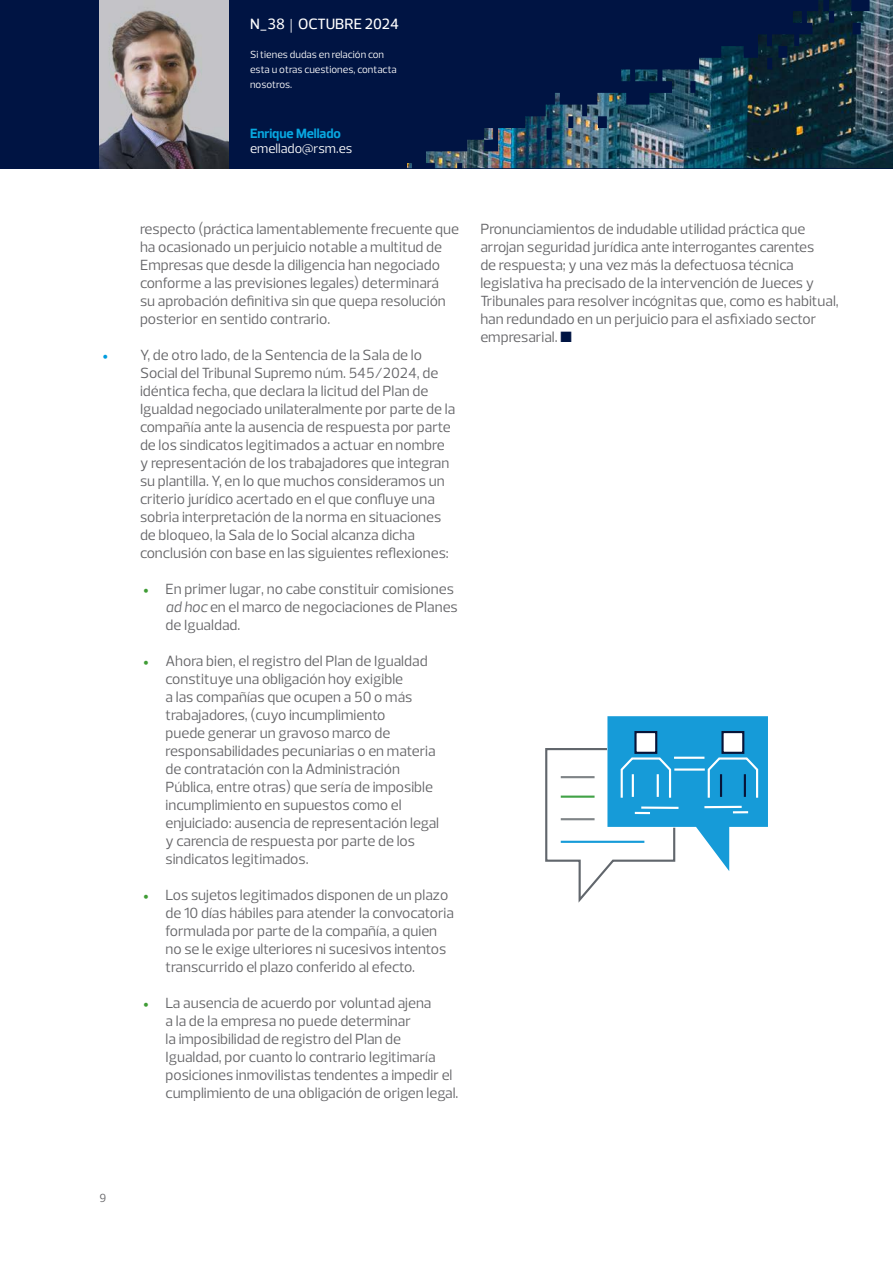
<style>
.page{position:relative;width:893px;height:1263px;background:#fff}
.page>*{position:absolute;margin:0;border:0;box-sizing:border-box;transform-origin:0 0}
.Power_of_being_understood{font:15px/18px "Prelo";color:#656568}
.Division_Tagline{font:500 15px "Prelo";color:#fff}
.Power_of_being_understood-2{font:13.5px "Prelo";color:#fff}
.Power_of_being_understood-3{font:700 13.5px "Prelo";letter-spacing:-.005em;color:#08a7e0}
.t1{font:12px "Prelo";color:#656568}
.Power_of_being_understood-4{font:10.5px/15px "Prelo";color:#fff}
.s1{font-family:"Baskerville";font-weight:400}
.s2{font-family:"Minion Pro";color:#009cde}
.s3{font-family:"Minion Pro";color:#3f9c35}
.s4{font-style:italic}
.s5{color:#001443}
</style>
<div class="page">
<div style="left:0;top:0;width:893px;height:168px;background:#001443"></div>
<img style="left:99px;top:0;width:130px;height:168px">
<svg style="left:545px;top:716px;width:223px;height:187px"></svg>
<hr style="left:632px;top:774px;width:2px;height:23px;background:#fff">
<hr style="left:657px;top:774px;width:2px;height:23px;background:#fff">
<hr style="left:720px;top:774px;width:2px;height:23px;background:#071438">
<hr style="left:744px;top:774px;width:2px;height:23px;background:#071438">
<img style="left:407px;top:0;width:486px;height:168px">
<p class="Division_Tagline" style="left:250px;top:15px;width:150px">N_38 <span class="s1">|</span> OCTUBRE 2024</p>
<p class="Power_of_being_understood-4" style="left:250px;top:47px;width:148px">Si tienes dudas en relación con esta u otras cuestiones, contacta nosotros.</p>
<p class="Power_of_being_understood-3" style="left:250px;top:126px;width:92px">Enrique Mellado</p>
<p class="Power_of_being_understood-2" style="left:250px;top:140px;width:104px">emellado@rsm.es</p>
<p class="Power_of_being_understood" style="left:140px;top:220px;width:320px">respecto (práctica lamentablemente frecuente que ha ocasionado un perjuicio notable a multitud de Empresas que desde la diligencia han negociado conforme a las previsiones legales) determinará<br>su aprobación definitiva sin que quepa resolución posterior en sentido contrario.</p>
<p class="Power_of_being_understood" style="left:140px;top:346px;width:317px;text-indent:-38px"><span class="s2">•</span> Y, de otro lado, de la Sentencia de la Sala de lo Social del Tribunal Supremo núm. 545/2024, de idéntica fecha, que declara la licitud del Plan de Igualdad negociado unilateralmente por parte de la compañía ante la ausencia de respuesta por parte de los sindicatos legitimados a actuar en nombre y representación de los trabajadores que integran su plantilla. Y, en lo que muchos consideramos un criterio jurídico acertado en el que confluye una sobria interpretación de la norma en situaciones de bloqueo, la Sala de lo Social alcanza dicha conclusión con base en las siguientes reflexiones:</p>
<p class="Power_of_being_understood" style="left:165px;top:580px;width:294px;text-indent:-22px"><span class="s3">•</span> En primer lugar, no cabe constituir comisiones <span class="s4">ad hoc</span> en el marco de negociaciones de Planes de Igualdad.</p>
<p class="Power_of_being_understood" style="left:165px;top:652px;width:275px;text-indent:-22px"><span class="s3">•</span> Ahora bien, el registro del Plan de Igualdad constituye una obligación hoy exigible<br>a las compañías que ocupen a 50 o más trabajadores, (cuyo incumplimiento<br>puede generar un gravoso marco de responsabilidades pecuniarias o en materia de contratación con la Administración Pública, entre otras) que sería de imposible incumplimiento en supuestos como el enjuiciado: ausencia de representación legal y carencia de respuesta por parte de los sindicatos legitimados.</p>
<p class="Power_of_being_understood" style="left:165px;top:886px;width:290px;text-indent:-22px"><span class="s3">•</span> Los sujetos legitimados disponen de un plazo de 10 días hábiles para atender la convocatoria formulada por parte de la compañía, a quien no se le exige ulteriores ni sucesivos intentos transcurrido el plazo conferido al efecto.</p>
<p class="Power_of_being_understood" style="left:165px;top:994px;width:294px;text-indent:-22px"><span class="s3">•</span> La ausencia de acuerdo por voluntad ajena<br>a la de la empresa no puede determinar<br>la imposibilidad de registro del Plan de Igualdad, por cuanto lo contrario legitimaría posiciones inmovilistas tendentes a impedir el cumplimiento de una obligación de origen legal.</p>
<p class="Power_of_being_understood" style="left:480px;top:220px;width:360px">Pronunciamientos de indudable utilidad práctica que arrojan seguridad jurídica ante interrogantes carentes<br>de respuesta; y una vez más la defectuosa técnica legislativa ha precisado de la intervención de Jueces y Tribunales para resolver incógnitas que, como es habitual, han redundado en un perjuicio para el asfixiado sector empresarial. <span class="s5">■</span></p>
<p class="t1" style="left:99px;top:1191px;width:8px">9</p>
</div>
